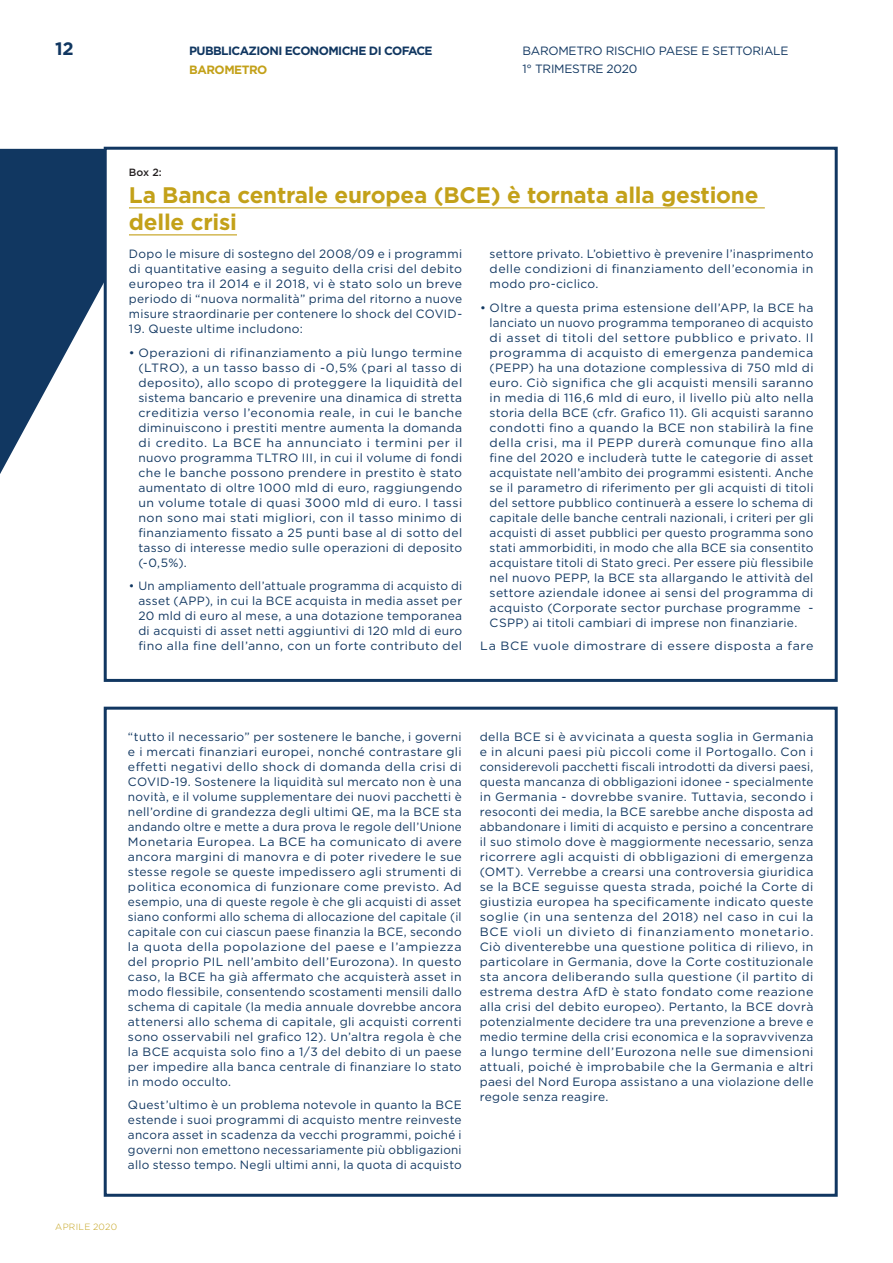
<style>
.page{position:relative;width:893px;height:1263px;background:#fff}
.page>*{position:absolute;margin:0;border:0;box-sizing:border-box;transform-origin:0 0}
.TITRES_ENCADRÉS{font:700 22.5px/27px "Gotham";letter-spacing:-.01em;color:#c3a119}
.t1{font:700 18px "Gotham";color:#113761}
.TEXTES_ENCADRES{font:12px/15px "Gotham";letter-spacing:.025em;color:#113761;text-align:justify}
.TEXTES_ENCADRES-2{font:12px/15px "Gotham";letter-spacing:.025em;color:#113761;text-align:justify;scale:1.04 1}
.TEXTES_ENCADRES-3{font:12px "Gotham";letter-spacing:-.02em;color:#113761}
.TEXTES_ENCADRES-4{font:12px "Gotham";letter-spacing:.045em;color:#113761;scale:1.04 1}
.t2{font:700 12px "Gotham";letter-spacing:-.05em;color:#113761}
.t3{font:700 12px "Gotham";letter-spacing:-.04em;color:#c3a119}
.TITRE_GRAPHE{font:500 10.5px "Gotham";color:#231f20}
.t4{font:300 9px "Gotham";letter-spacing:.03em;color:#c3a119}
</style>
<div class="page">
<svg style="left:0;top:149px;width:104px;height:364px;fill:#113761"></svg>
<div style="left:104px;top:147px;width:734px;height:535px;background:#fff;border:3px solid #113761"></div>
<hr style="left:129px;top:207px;width:636px;height:1px;background:#c3a119">
<hr style="left:129px;top:234px;width:108px;height:1px;background:#c3a119">
<div style="left:104px;top:707px;width:734px;height:490px;border:3px solid #113761"></div>
<h2 class="t1" style="left:55px;top:37px;width:20px">12</h2>
<p class="TEXTES_ENCADRES-3" style="left:522px;top:43px;width:268px">BAROMETRO RISCHIO PAESE E SETTORIALE</p>
<p class="t3" style="left:189px;top:62px;width:80px">BAROMETRO</p>
<p class="TEXTES_ENCADRES-3" style="left:522px;top:61px;width:116px">1° TRIMESTRE 2020</p>
<p class="t2" style="left:189px;top:43px;width:245px">PUBBLICAZIONI ECONOMICHE DI COFACE</p>
<p class="TITRE_GRAPHE" style="left:129px;top:166px;width:34px">Box 2:</p>
<p class="TITRES_ENCADRÉS" style="left:129px;top:182px;width:631px">La Banca centrale europea (BCE) è tornata alla gestione delle crisi</p>
<p class="TEXTES_ENCADRES" style="left:129px;top:246px;width:335px">Dopo le misure di sostegno del 2008/09 e i programmi di quantitative easing a seguito della crisi del debito europeo tra il 2014 e il 2018, vi è stato solo un breve periodo di “nuova normalità” prima del ritorno a nuove misure straordinarie per contenere lo shock del COVID-</p>
<p class="TEXTES_ENCADRES" style="left:129px;top:321px;width:175px">19. Queste ultime includono:</p>
<p class="TEXTES_ENCADRES-2" style="left:138px;top:345px;width:313px;text-indent:-9px">• Operazioni di rifinanziamento a più lungo termine (LTRO), a un tasso basso di -0,5% (pari al tasso di deposito), allo scopo di proteggere la liquidità del sistema bancario e prevenire una dinamica di stretta creditizia verso l’economia reale, in cui le banche diminuiscono i prestiti mentre aumenta la domanda di credito. La BCE ha annunciato i termini per il nuovo programma TLTRO III, in cui il volume di fondi che le banche possono prendere in prestito è stato aumentato di oltre 1000 mld di euro, raggiungendo un volume totale di quasi 3000 mld di euro. I tassi non sono mai stati migliori, con il tasso minimo di finanziamento fissato a 25 punti base al di sotto del tasso di interesse medio sulle operazioni di deposito (-0,5%).</p>
<p class="TEXTES_ENCADRES" style="left:138px;top:578px;width:325px;text-indent:-9px">• Un ampliamento dell’attuale programma di acquisto di asset (APP), in cui la BCE acquista in media asset per 20 mld di euro al mese, a una dotazione temporanea di acquisti di asset netti aggiuntivi di 120 mld di euro fino alla fine dell’anno, con un forte contributo del</p>
<p class="TEXTES_ENCADRES" style="left:490px;top:246px;width:325px">settore privato. L’obiettivo è prevenire l’inasprimento delle condizioni di finanziamento dell’economia in modo pro-ciclico.</p>
<p class="TEXTES_ENCADRES" style="left:490px;top:300px;width:325px;text-indent:-9px">• Oltre a questa prima estensione dell’APP, la BCE ha lanciato un nuovo programma temporaneo di acquisto di asset di titoli del settore pubblico e privato. Il programma di acquisto di emergenza pandemica (PEPP) ha una dotazione complessiva di 750 mld di euro. Ciò significa che gli acquisti mensili saranno in media di 116,6 mld di euro, il livello più alto nella storia della BCE (cfr. Grafico 11). Gli acquisti saranno condotti fino a quando la BCE non stabilirà la fine della crisi, ma il PEPP durerà comunque fino alla fine del 2020 e includerà tutte le categorie di asset acquistate nell’ambito dei programmi esistenti. Anche se il parametro di riferimento per gli acquisti di titoli del settore pubblico continuerà a essere lo schema di capitale delle banche centrali nazionali, i criteri per gli acquisti di asset pubblici per questo programma sono stati ammorbiditi, in modo che alla BCE sia consentito acquistare titoli di Stato greci. Per essere più flessibile nel nuovo PEPP, la BCE sta allargando le attività del settore aziendale idonee ai sensi del programma di acquisto (Corporate sector purchase programme - CSPP) ai titoli cambiari di imprese non finanziarie.</p>
<p class="TEXTES_ENCADRES-4" style="left:480px;top:638px;width:322px">La BCE vuole dimostrare di essere disposta a fare</p>
<p class="TEXTES_ENCADRES" style="left:128px;top:728px;width:335px">“tutto il necessario” per sostenere le banche, i governi e i mercati finanziari europei, nonché contrastare gli effetti negativi dello shock di domanda della crisi di COVID-19. Sostenere la liquidità sul mercato non è una novità, e il volume supplementare dei nuovi pacchetti è nell’ordine di grandezza degli ultimi QE, ma la BCE sta andando oltre e mette a dura prova le regole dell’Unione Monetaria Europea. La BCE ha comunicato di avere ancora margini di manovra e di poter rivedere le sue stesse regole se queste impedissero agli strumenti di politica economica di funzionare come previsto. Ad esempio, una di queste regole è che gli acquisti di asset siano conformi allo schema di allocazione del capitale (il capitale con cui ciascun paese finanzia la BCE, secondo la quota della popolazione del paese e l’ampiezza del proprio PIL nell’ambito dell’Eurozona). In questo caso, la BCE ha già affermato che acquisterà asset in modo flessibile, consentendo scostamenti mensili dallo schema di capitale (la media annuale dovrebbe ancora attenersi allo schema di capitale, gli acquisti correnti sono osservabili nel grafico 12). Un’altra regola è che la BCE acquista solo fino a 1/3 del debito di un paese per impedire alla banca centrale di finanziare lo stato in modo occulto.</p>
<p class="TEXTES_ENCADRES" style="left:128px;top:1097px;width:335px">Quest’ultimo è un problema notevole in quanto la BCE estende i suoi programmi di acquisto mentre reinveste ancora asset in scadenza da vecchi programmi, poiché i governi non emettono necessariamente più obbligazioni allo stesso tempo. Negli ultimi anni, la quota di acquisto</p>
<p class="TEXTES_ENCADRES" style="left:480px;top:728px;width:335px">della BCE si è avvicinata a questa soglia in Germania e in alcuni paesi più piccoli come il Portogallo. Con i considerevoli pacchetti fiscali introdotti da diversi paesi, questa mancanza di obbligazioni idonee - specialmente in Germania - dovrebbe svanire. Tuttavia, secondo i resoconti dei media, la BCE sarebbe anche disposta ad abbandonare i limiti di acquisto e persino a concentrare il suo stimolo dove è maggiormente necessario, senza ricorrere agli acquisti di obbligazioni di emergenza (OMT). Verrebbe a crearsi una controversia giuridica se la BCE seguisse questa strada, poiché la Corte di giustizia europea ha specificamente indicato queste soglie (in una sentenza del 2018) nel caso in cui la BCE violi un divieto di finanziamento monetario.<br>Ciò diventerebbe una questione politica di rilievo, in particolare in Germania, dove la Corte costituzionale sta ancora deliberando sulla questione (il partito di estrema destra AfD è stato fondato come reazione alla crisi del debito europeo). Pertanto, la BCE dovrà potenzialmente decidere tra una prevenzione a breve e medio termine della crisi economica e la sopravvivenza a lungo termine dell’Eurozona nelle sue dimensioni attuali, poiché è improbabile che la Germania e altri paesi del Nord Europa assistano a una violazione delle regole senza reagire.</p>
<p class="t4" style="left:55px;top:1221px;width:63px">APRILE 2020</p>
</div>
